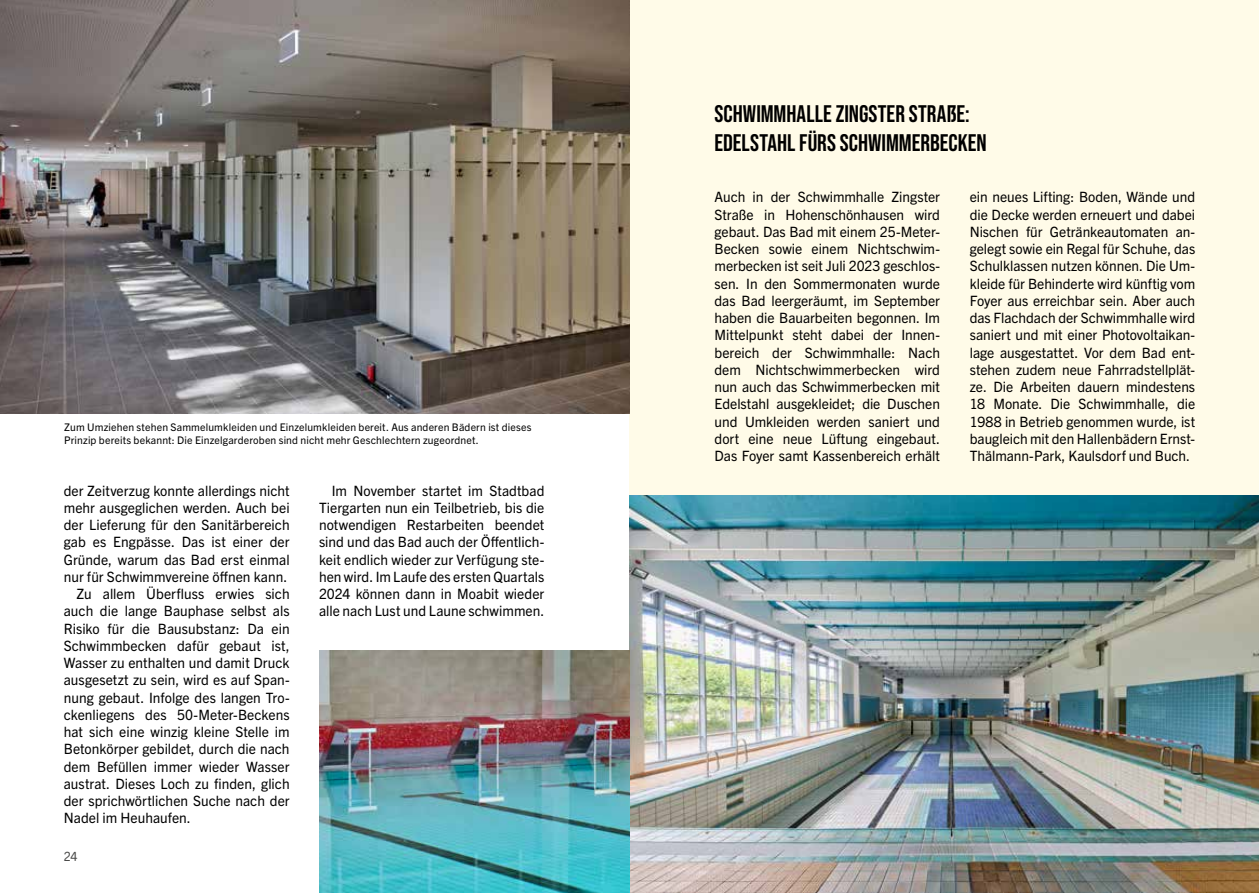
<style>
.page{position:relative;width:1259px;height:893px;background:#fff}
.page>*{position:absolute;margin:0;border:0;box-sizing:border-box;transform-origin:0 0}
.t1{font:24px/28.8px "Bebas Neue";color:#000}
.t2{font:14.25px/17.2px "Trade Gothic Next LT Pro";letter-spacing:.005em;color:#000;text-align:justify}
.t3{font:12.75px "Trade Gothic Next SR Pro";color:#4a4a49}
.t4{font:10.5px/13.5px "Trade Gothic Next LT Pro";letter-spacing:.015em;color:#000}
</style>
<div class="page">
<div style="left:629px;top:0;width:630px;height:893px;background:#fffbe8"></div>
<img style="left:0;top:0;width:629px;height:413px">
<img style="left:629px;top:496px;width:630px;height:397px">
<img style="left:319px;top:651px;width:310px;height:242px">
<p class="t4" style="left:64px;top:420px;width:469px">Zum Umziehen stehen Sammelumkleiden und Einzelumkleiden bereit. Aus anderen Bädern ist dieses<br>Prinzip bereits bekannt: Die Einzelgarderoben sind nicht mehr Geschlechtern zugeordnet.</p>
<p class="t2" style="left:64px;top:481px;width:227px">der Zeitverzug konnte allerdings nicht</p>
<p class="t2" style="left:64px;top:498px;width:227px">mehr ausgeglichen werden. Auch bei</p>
<p class="t2" style="left:64px;top:515px;width:227px">der Lieferung für den Sanitärbereich</p>
<p class="t2" style="left:64px;top:533px;width:227px">gab es Engpässe. Das ist einer der</p>
<p class="t2" style="left:64px;top:550px;width:227px">Gründe, warum das Bad erst einmal</p>
<p class="t2" style="left:64px;top:567px;width:225px">nur für Schwimmvereine öffnen kann.</p>
<p class="t2" style="left:77px;top:584px;width:215px">Zu allem Überfluss erwies sich</p>
<p class="t2" style="left:64px;top:602px;width:227px">auch die lange Bauphase selbst als</p>
<p class="t2" style="left:64px;top:619px;width:227px">Risiko für die Bausubstanz: Da ein</p>
<p class="t2" style="left:64px;top:636px;width:227px">Schwimmbecken dafür gebaut ist,</p>
<p class="t2" style="left:64px;top:653px;width:227px">Wasser zu enthalten und damit Druck</p>
<p class="t2" style="left:64px;top:671px;width:227px">ausgesetzt zu sein, wird es auf Span-</p>
<p class="t2" style="left:64px;top:688px;width:227px">nung gebaut. Infolge des langen Tro-</p>
<p class="t2" style="left:64px;top:705px;width:227px">ckenliegens des 50-Meter-Beckens</p>
<p class="t2" style="left:64px;top:722px;width:227px">hat sich eine winzig kleine Stelle im</p>
<p class="t2" style="left:64px;top:740px;width:227px">Betonkörper gebildet, durch die nach</p>
<p class="t2" style="left:64px;top:757px;width:227px">dem Befüllen immer wieder Wasser</p>
<p class="t2" style="left:64px;top:774px;width:227px">austrat. Dieses Loch zu finden, glich</p>
<p class="t2" style="left:64px;top:791px;width:227px">der sprichwörtlichen Suche nach der</p>
<p class="t2" style="left:64px;top:809px;width:129px">Nadel im Heuhaufen.</p>
<p class="t3" style="left:64px;top:847px;width:15px">24</p>
<p class="t2" style="left:319px;top:481px;width:227px;text-indent:13px">Im November startet im Stadtbad Tiergarten nun ein Teilbetrieb, bis die notwendigen Restarbeiten beendet sind und das Bad auch der Öffentlich&shy;keit endlich wieder zur Verfügung ste&shy;hen wird. Im Laufe des ersten Quartals 2024 können dann in Moabit wieder alle nach Lust und Laune schwimmen.</p>
<h1 class="t1" style="left:714px;top:99px;width:274px">SCHWIMMHALLE ZINGSTER STRAßE:<br>EDELSTAHL FÜRS SCHWIMMERBECKEN</h1>
<p class="t2" style="left:714px;top:188px;width:227px">Auch in der Schwimmhalle Zingster Straße in Hohenschönhausen wird gebaut. Das Bad mit einem 25-Meter-Becken sowie einem Nichtschwim&shy;merbecken ist seit Juli 2023 geschlos&shy;sen. In den Sommermonaten wurde das Bad leergeräumt, im September haben die Bauarbeiten begonnen. Im Mittelpunkt steht dabei der Innen&shy;bereich der Schwimmhalle: Nach dem Nichtschwimmerbecken wird nun auch das Schwimmerbecken mit Edelstahl ausgekleidet; die Duschen und Umkleiden werden saniert und dort eine neue Lüftung eingebaut.<br>Das Foyer samt Kassenbereich erhält</p>
<p class="t2" style="left:969px;top:188px;width:227px">ein neues Lifting: Boden, Wände und die Decke werden erneuert und dabei Nischen für Getränkeautomaten an&shy;gelegt sowie ein Regal für Schuhe, das Schulklassen nutzen können. Die Um&shy;kleide für Behinderte wird künftig vom Foyer aus erreichbar sein. Aber auch das Flachdach der Schwimmhalle wird saniert und mit einer Photovoltaikan&shy;lage ausgestattet. Vor dem Bad ent&shy;stehen zudem neue Fahrradstellplät&shy;ze. Die Arbeiten dauern mindestens 18 Monate. Die Schwimmhalle, die 1988 in Betrieb genommen wurde, ist baugleich mit den Hallenbädern Ernst-Thälmann-Park, Kaulsdorf und Buch.</p>
</div>
